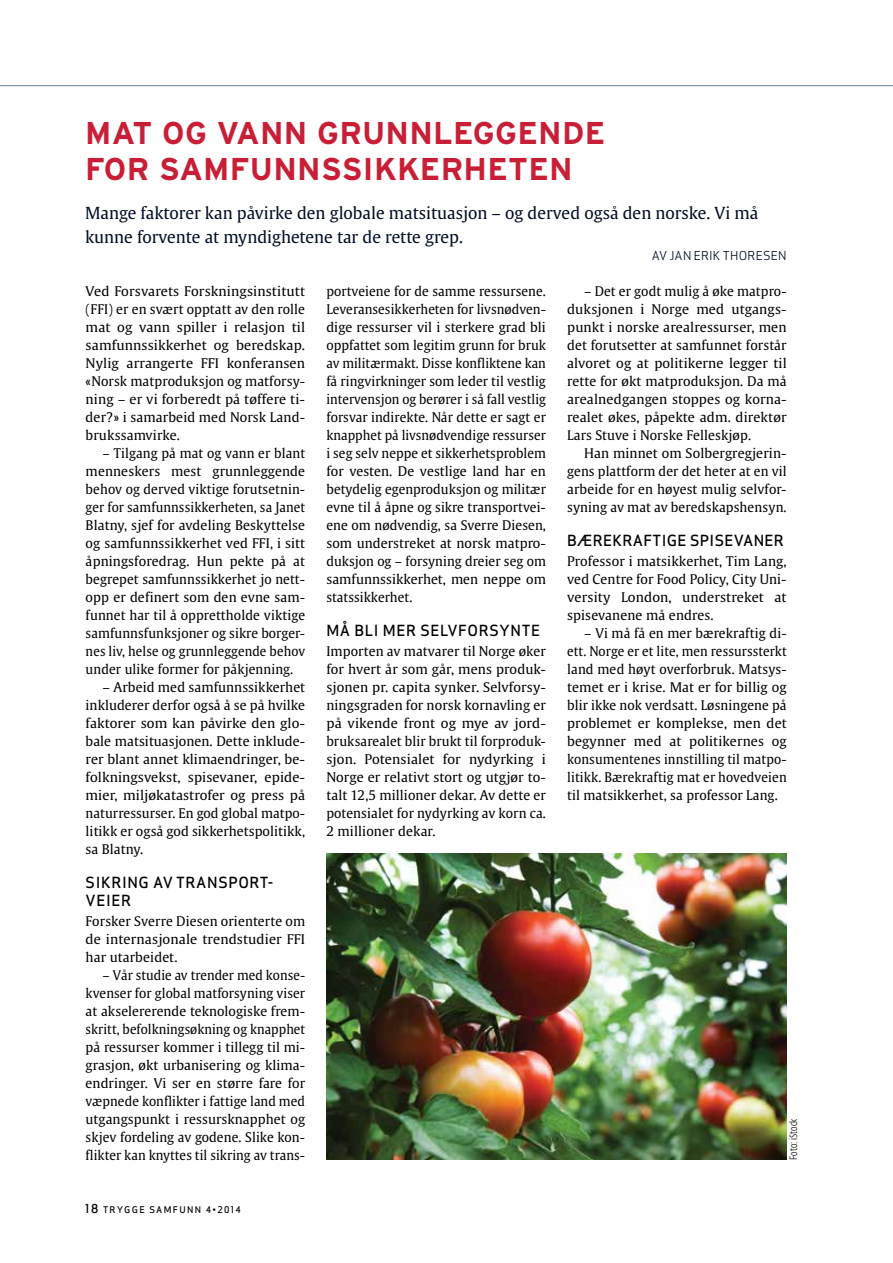
<style>
.page{position:relative;width:893px;height:1263px;background:#fff}
.page>*{position:absolute;margin:0;border:0;box-sizing:border-box;transform-origin:0 0}
.t1{font:700 31.5px/36px "Interstate";letter-spacing:.01em;color:#c81f36}
.t2{font:16.5px/24px "Gulliver Regular Roman";color:#000d25}
.t3{font:15px/18px "Apex Sans Medium T";letter-spacing:.04em;color:#000}
.t4{font:15px "Apex Sans Medium T";letter-spacing:.02em;color:#000}
.t5{font:13.2px/18px "Gulliver Regular Roman";letter-spacing:.01em;color:#000;text-align:justify}
.t6{font:13.2px/18px "Gulliver Regular Roman";letter-spacing:.01em;color:#000;text-align:justify;scale:.95 1}
.t7{font:12px "Apex Sans Book T";letter-spacing:.025em;color:#000d25}
.t8{font:300 10.5px "Fedra Sans Cond Alt Std";color:#000}
.t9{font:9px "Apex Sans Medium C";letter-spacing:.15em;color:#000}
.s1{font-size:12px}
</style>
<div class="page">
<hr style="left:0;top:85px;width:893px;height:1px;background:#7993a5">
<img style="left:326px;top:854px;width:461px;height:306px">
<h1 class="t1" style="left:85px;top:115px;width:522px">MAT OG VANN GRUNNLEGGENDE<br>FOR SAM FUNNSSIKKERHETEN</h1>
<p class="t2" style="left:85px;top:201px;width:675px">Mange faktorer kan påvirke den globale matsituasjon – og derved også den norske. Vi må kunne forvente at myndighetene tar de rette grep.</p>
<p class="t5" style="left:86px;top:282px;width:221px">Ved Forsvarets Forskningsinstitutt (FFI) er en svært opptatt av den rolle mat og vann spiller i relasjon til samfunnssikkerhet og beredskap.<br>Nylig arrangerte FFI konferansen «Norsk matproduksjon og matforsy&shy;ning – er vi forberedt på tøffere ti&shy;der?» i samarbeid med Norsk Land&shy;brukssamvirke.</p>
<p class="t5" style="left:86px;top:444px;width:221px;text-indent:17px">– Tilgang på mat og vann er blant menneskers mest grunnleggende behov og derved viktige forutsetnin&shy;ger for samfunnssikkerheten, sa Janet Blatny, sjef for avdeling Beskyttelse og samfunnssikkerhet ved FFI, i sitt åpningsforedrag. Hun pekte på at begrepet samfunnssikkerhet jo nett&shy;opp er definert som den evne sam&shy;funnet har til å opprettholde viktige samfunnsfunksjoner og sikre borger&shy;nes liv, helse og grunnleggende behov under ulike former for påkjenning.</p>
<p class="t5" style="left:86px;top:678px;width:221px;text-indent:17px">– Arbeid med samfunnssikkerhet inkluderer derfor også å se på hvilke faktorer som kan påvirke den glo&shy;bale matsituasjonen. Dette inklude&shy;rer blant annet klimaendringer, be&shy;folkningsvekst, spisevaner, epide&shy;mier, miljøkatastrofer og press på naturressurser. En god global matpo&shy;litikk er også god sikkerhetspolitikk, sa Blatny.</p>
<p class="t3" style="left:86px;top:873px;width:189px">SIKRING AV TRANSPORT-<br>VEIER</p>
<p class="t5" style="left:86px;top:912px;width:221px">Forsker Sverre Diesen orienterte om de internasjonale trendstudier FFI har utarbeidet.</p>
<p class="t6" style="left:86px;top:966px;width:233px;text-indent:17px">– Vår studie av trender med konse&shy;kvenser for global matforsyning viser at akselererende teknologiske frem&shy;skritt, befolkningsøkning og knapphet på ressurser kommer i tillegg til mi&shy;grasjon, økt urbanisering og klima&shy;endringer. Vi ser en større fare for væpnede konflikter i fattige land med utgangspunkt i ressursknapphet og skjev fordeling av godene. Slike kon&shy;flikter kan knyttes til sikring av trans-</p>
<p class="t7" style="left:652px;top:248px;width:136px">AV JAN ERIK THORESEN</p>
<p class="t5" style="left:326px;top:282px;width:221px">portveiene for de samme ressursene.<br>Leveransesikkerheten for livsnødven&shy;dige ressurser vil i sterkere grad bli oppfattet som legitim grunn for bruk av militærmakt. Disse konfliktene kan få ringvirkninger som leder til vestlig intervensjon og berører i så fall vestlig forsvar indirekte. Når dette er sagt er knapphet på livsnødvendige ressurser i seg selv neppe et sikkerhetsproblem for vesten. De vestlige land har en betydelig egenproduksjon og militær evne til å åpne og sikre transportvei&shy;ene om nødvendig, sa Sverre Diesen, som understreket at norsk matpro&shy;duksjon og – forsyning dreier seg om samfunnssikkerhet, men neppe om statssikkerhet.</p>
<p class="t3" style="left:326px;top:621px;width:215px">MÅ BLI MER SELVFORSYNTE</p>
<p class="t5" style="left:326px;top:642px;width:221px">Importen av matvarer til Norge øker for hvert år som går, mens produk&shy;sjonen pr. capita synker. Selvforsy&shy;ningsgraden for norsk kornavling er på vikende front og mye av jord&shy;bruksarealet blir brukt til forproduk&shy;sjon. Potensialet for nydyrking i Norge er relativt stort og utgjør to&shy;talt 12,5 millioner dekar. Av dette er potensialet for nydyrking av korn ca.<br>2 millioner dekar.</p>
<p class="t5" style="left:567px;top:282px;width:221px;text-indent:17px">– Det er godt mulig å øke matpro&shy;duksjonen i Norge med utgangs&shy;punkt i norske arealressurser, men det forutsetter at samfunnet forstår alvoret og at politikerne legger til rette for økt matproduksjon. Da må arealnedgangen stoppes og korna&shy;realet økes, påpekte adm. direktør Lars Stuve i Norske Felleskjøp.</p>
<p class="t5" style="left:567px;top:444px;width:221px;text-indent:17px">Han minnet om Solbergregjerin&shy;gens plattform der det heter at en vil arbeide for en høyest mulig selvfor&shy;syning av mat av beredskapshensyn.</p>
<p class="t4" style="left:567px;top:531px;width:218px">BÆREKRAFTIGE SPISEVANER</p>
<p class="t5" style="left:567px;top:552px;width:221px">Professor i matsikkerhet, Tim Lang, ved Centre for Food Policy, City Uni&shy;versity London, understreket at spisevanene må endres.</p>
<p class="t5" style="left:567px;top:624px;width:221px;text-indent:17px">– Vi må få en mer bærekraftig di&shy;ett. Norge er et lite, men ressurssterkt land med høyt overforbruk. Matsys&shy;temet er i krise. Mat er for billig og blir ikke nok verdsatt. Løsningene på problemet er komplekse, men det begynner med at politikernes og konsumentenes innstilling til matpo&shy;litikk. Bærekraftig mat er hovedveien til matsikkerhet, sa professor Lang.</p>
<p class="t8" style="left:787px;top:1160px;width:43px;rotate:-90deg">Foto: iStock</p>
<p class="t9" style="left:85px;top:1204px;width:157px"><span class="s1">18</span> TRYGGE SAMFUNN 4•2014</p>
</div>
